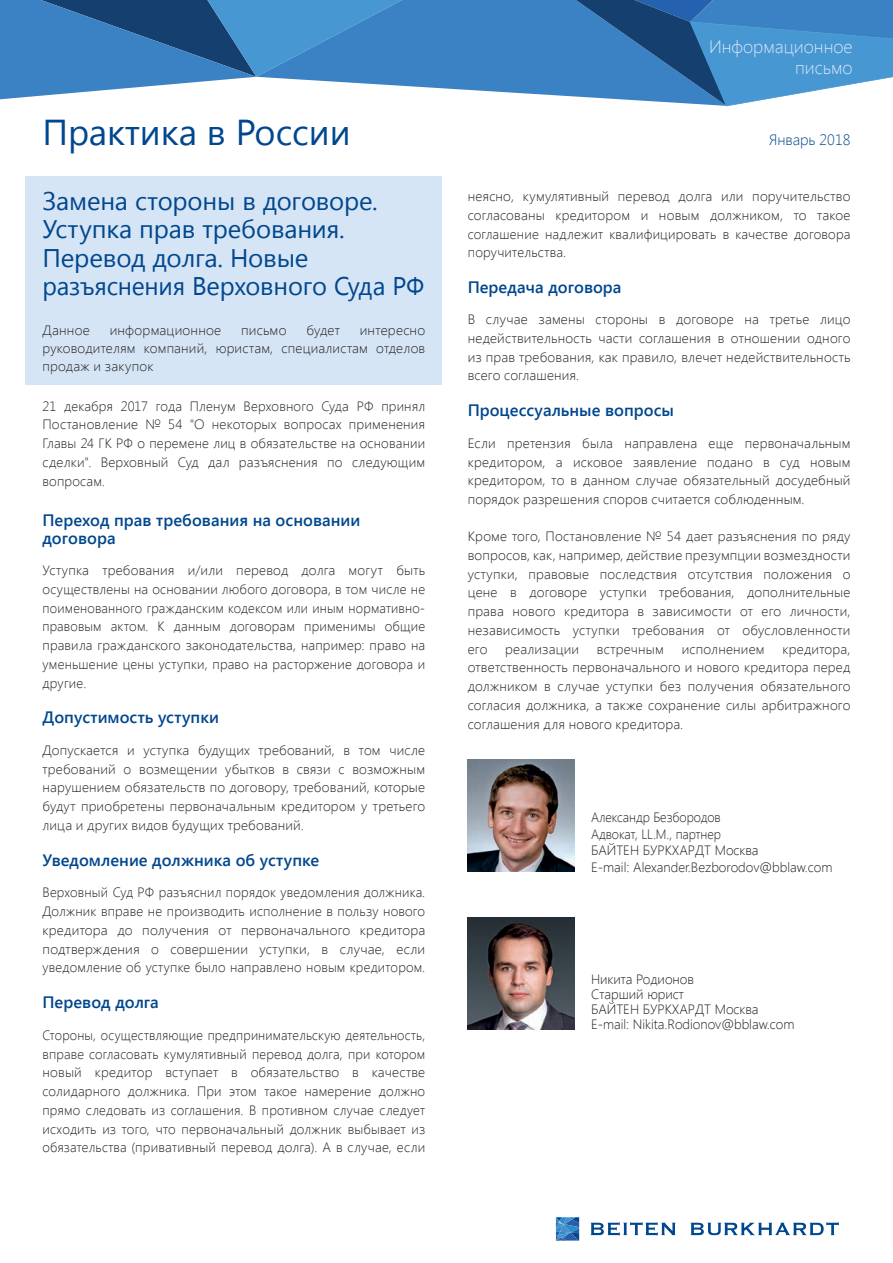
<style>
.page{position:relative;width:893px;height:1263px;background:#fff}
.page>*{position:absolute;margin:0;border:0;box-sizing:border-box;transform-origin:0 0}
.t1{font:36px "Segoe UI";color:#01478d}
._1-Überschrift_17_pt{font:25.5px/28.5px "Segoe UI";letter-spacing:-.01em;color:#01478d}
.t2{font:300 18px/21.6px "Segoe UI";color:#d6e5f5;text-align:right}
._3-Überschrift_11_pt{font:600 16.5px/18px "Segoe UI";color:#01478d}
.Editorial_Fließtext{font:600 16.5px "Segoe UI";color:#01478d}
.t3{font:300 15px "Segoe UI";color:#01478d}
.Editorial_Fließtext-2{font:300 13.5px/18.8px "Segoe UI";letter-spacing:.015em;color:#231f20;text-align:justify}
.Editorial_Fließtext-3{font:300 13.5px/18.8px "Segoe UI";letter-spacing:.015em;color:#231f20;text-align:justify;scale:.96 1}
._5-Überschrift_9_pt{font:300 13.5px "Segoe UI";color:#231f20}
.Editorial_Fließtext-4{font:300 13.5px "Segoe UI";letter-spacing:.015em;color:#231f20;scale:.95 1}
</style>
<div class="page">
<div style="left:429px;top:0;width:129px;height:96px;background:#3b82c4"></div>
<svg style="left:0;top:0;width:429px;height:100px;background:#538dc2"></svg>
<svg style="left:558px;top:0;width:335px;height:107px;background:#4d8bc2"></svg>
<svg style="left:591px;top:1222px;width:84px;height:13px"></svg>
<svg style="left:556px;top:1217px;width:23px;height:23px"></svg>
<svg style="left:690px;top:1222px;width:149px;height:13px"></svg>
<div style="left:26px;top:176px;width:416px;height:209px;background:#d6e5f5"></div>
<img style="left:468px;top:760px;width:106px;height:112px">
<img style="left:468px;top:918px;width:106px;height:112px">
<h1 class="t1" style="left:43px;top:107px;width:310px">Практика в России</h1>
<p class="_1-Überschrift_17_pt" style="left:43px;top:185px;width:383px">Замена стороны в договоре.<br>Уступка прав требования.<br>Перевод долга. Новые разъяснения Верховного Суда РФ</p>
<p class="Editorial_Fließtext-2" style="left:43px;top:320px;width:49px">Данное</p>
<p class="Editorial_Fließtext-2" style="left:110px;top:320px;width:113px">информационное</p>
<p class="Editorial_Fließtext-2" style="left:241px;top:320px;width:47px">письмо</p>
<p class="Editorial_Fließtext-2" style="left:306px;top:320px;width:35px">будет</p>
<p class="Editorial_Fließtext-2" style="left:43px;top:320px;width:384px;line-height:18px;text-indent:317px">интересно руководителям компаний, юристам, специалистам отделов продаж и закупок</p>
<p class="Editorial_Fließtext-2" style="left:43px;top:396px;width:384px">21 декабря 2017 года Пленум Верховного Суда РФ принял Постановление № 54 "О некоторых вопросах применения Главы 24 ГК РФ о перемене лиц в обязательстве на основании сделки". Верховный Суд дал разъяснения по следующим вопросам.</p>
<p class="_3-Überschrift_11_pt" style="left:43px;top:510px;width:319px">Переход прав требования на основании договора</p>
<p class="Editorial_Fließtext-2" style="left:43px;top:561px;width:384px">Уступка требования и/или перевод долга могут быть осуществлены на основании любого договора, в том числе не поименованного гражданским кодексом или иным нормативно&shy;правовым актом. К данным договорам применимы общие правила гражданского законодательства, например: право на уменьшение цены уступки, право на расторжение договора и другие.</p>
<p class="_3-Überschrift_11_pt" style="left:43px;top:708px;width:178px">Допустимость уступки</p>
<p class="Editorial_Fließtext-2" style="left:43px;top:740px;width:384px">Допускается и уступка будущих требований, в том числе требований о возмещении убытков в связи с возможным нарушением обязательств по договору, требований, которые будут приобретены первоначальным кредитором у третьего лица и других видов будущих требований.</p>
<p class="Editorial_Fließtext" style="left:43px;top:848px;width:278px">Уведомление должника об уступке</p>
<p class="Editorial_Fließtext-2" style="left:43px;top:883px;width:384px">Верховный Суд РФ разъяснил порядок уведомления должника.<br>Должник вправе не производить исполнение в пользу нового кредитора до получения от первоначального кредитора подтверждения о совершении уступки, в случае, если уведомление об уступке было направлено новым кредитором.</p>
<p class="Editorial_Fließtext" style="left:43px;top:991px;width:118px">Перевод долга</p>
<p class="Editorial_Fließtext-3" style="left:43px;top:1025px;width:400px">Стороны, осуществляющие предпринимательскую деятельность, вправе согласовать кумулятивный перевод долга, при котором новый кредитор вступает в обязательство в качестве солидарного должника. При этом такое намерение должно прямо следовать из соглашения. В противном случае следует исходить из того, что первоначальный должник выбывает из обязательства (привативный перевод долга). А в случае, если</p>
<h3 class="t2" style="left:709px;top:35px;width:145px">Информационное письмо</h3>
<p class="t3" style="left:769px;top:129px;width:83px">Январь 2018</p>
<p class="Editorial_Fließtext-2" style="left:468px;top:187px;width:384px">неясно, кумулятивный перевод долга или поручительство согласованы кредитором и новым должником, то такое соглашение надлежит квалифицировать в качестве договора поручительства.</p>
<p class="_3-Überschrift_11_pt" style="left:468px;top:277px;width:155px">Передача договора</p>
<p class="Editorial_Fließtext-2" style="left:468px;top:310px;width:384px">В случае замены стороны в договоре на третье лицо недействительность части соглашения в отношении одного из прав требования, как правило, влечет недействительность всего соглашения.</p>
<p class="_3-Überschrift_11_pt" style="left:468px;top:401px;width:208px">Процессуальные вопросы</p>
<p class="Editorial_Fließtext-2" style="left:468px;top:433px;width:384px">Если претензия была направлена еще первоначальным кредитором, а исковое заявление подано в суд новым кредитором, то в данном случае обязательный досудебный порядок разрешения споров считается соблюденным.</p>
<p class="Editorial_Fließtext-2" style="left:468px;top:526px;width:384px">Кроме того, Постановление № 54 дает разъяснения по ряду вопросов, как, например, действие презумпции возмездности уступки, правовые последствия отсутствия положения о цене в договоре уступки требования, дополнительные права нового кредитора в зависимости от его личности, независимость уступки требования от обусловленности его</p>
<p class="Editorial_Fließtext-2" style="left:468px;top:639px;width:384px;text-indent:315px">кредитора, ответственность первоначального и нового кредитора перед должником в случае уступки без получения обязательного согласия должника, а также сохранение силы арбитражного соглашения для нового кредитора.</p>
<p class="Editorial_Fließtext-2" style="left:505px;top:639px;width:75px">реализации</p>
<p class="Editorial_Fließtext-2" style="left:597px;top:639px;width:68px">встречным</p>
<p class="Editorial_Fließtext-2" style="left:682px;top:639px;width:84px">исполнением</p>
<p class="Editorial_Fließtext-4" style="left:591px;top:808px;width:138px">Александр Безбородов</p>
<p class="Editorial_Fließtext-4" style="left:591px;top:824px;width:138px">Aдвокат, LL.M., партнер</p>
<p class="_5-Überschrift_9_pt" style="left:591px;top:841px;width:169px">БАЙТЕН БУРКХАРДТ Москва</p>
<p class="_5-Überschrift_9_pt" style="left:591px;top:857px;width:243px">E-mail: Alexander.Bezborodov@bblaw.com</p>
<p class="_5-Überschrift_9_pt" style="left:591px;top:970px;width:104px">Никита Poдионов</p>
<p class="_5-Überschrift_9_pt" style="left:591px;top:985px;width:94px">Старший юрист</p>
<p class="_5-Überschrift_9_pt" style="left:591px;top:1000px;width:169px">БАЙТЕН БУРКХАРДТ Москва</p>
<p class="_5-Überschrift_9_pt" style="left:591px;top:1015px;width:205px">E-mail: Nikita.Rodionov@bblaw.com</p>
</div>
